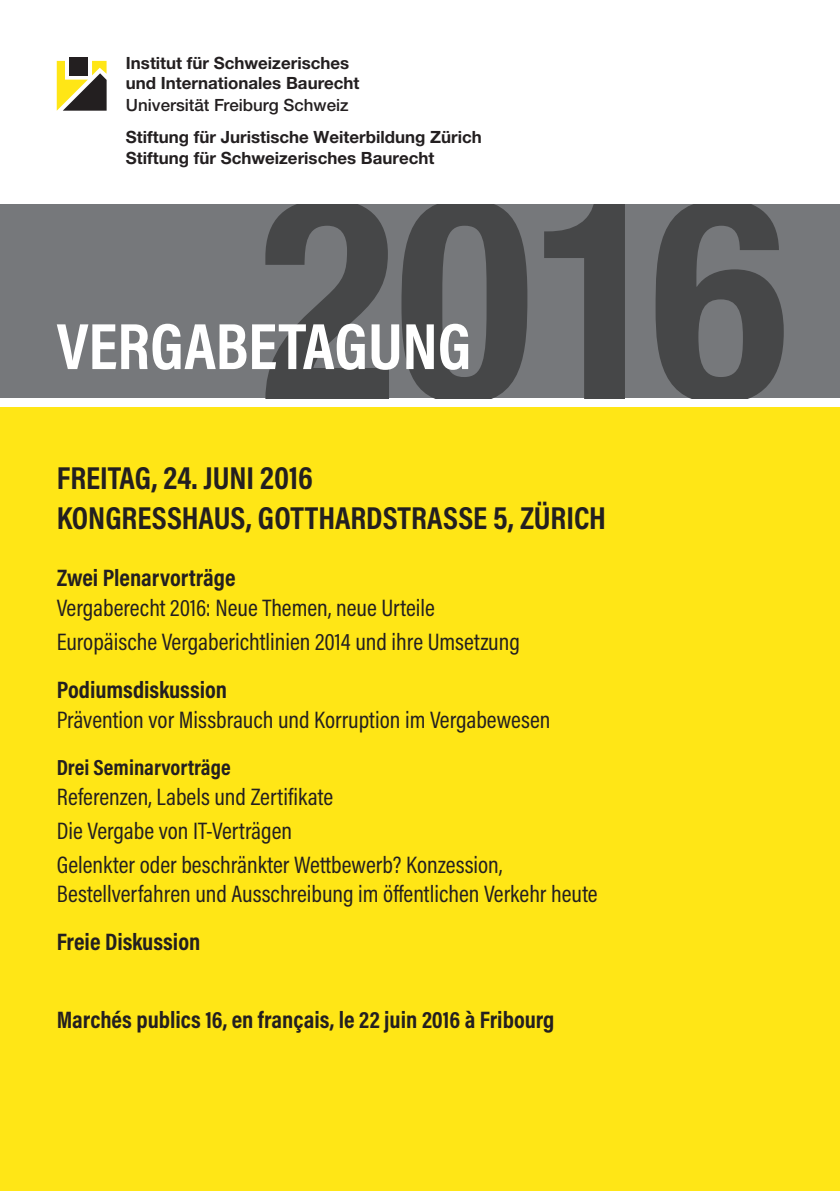
<style>
.page{position:relative;width:840px;height:1191px;background:#fff}
.page>*{position:absolute;margin:0;border:0;box-sizing:border-box;transform-origin:0 0}
.t1{font:700 66px "Acumin Pro Cond";color:#fff}
.t2{font:700 32px "Acumin Pro Cond";color:#231f20}
.t3{font:24px "Acumin Pro Cond";color:#231f20}
.t4{font:700 24px "Acumin Pro Cond";color:#231f20}
.t5{font:700 22px "Acumin Pro Cond";color:#231f20}
.t6{font:700 16.8px/21px "Helvetica Neue";color:#231f20}
.s1{font-weight:500}
</style>
<div class="page">
<div style="left:0;top:407px;width:839px;height:784px;background:#ffe616"></div>
<div style="left:0;top:204px;width:839px;height:194px;background:#76787b"></div>
<svg style="left:265px;top:204px;width:124px;height:194px"></svg>
<svg style="left:401px;top:204px;width:126px;height:194px"></svg>
<svg style="left:544px;top:204px;width:80px;height:194px"></svg>
<svg style="left:655px;top:204px;width:128px;height:194px"></svg>
<div style="left:69px;top:57px;width:19px;height:18px;background:#231f20"></div>
<svg style="left:57px;top:61px;width:50px;height:50px"></svg>
<p class="t6" style="left:126px;top:52px;width:235px">Institut für Schweizerisches und Internationales Baurecht<br><span class="s1">Universität Freiburg Schweiz</span></p>
<p class="t6" style="left:126px;top:127px;width:357px;line-height:20.2px">Stiftung für Juristische Weiterbildung Zürich<br>Stiftung für Schweizerisches Baurecht</p>
<p class="t1" style="left:57px;top:303px;width:416px">VERGABETAGUNG</p>
<p class="t2" style="left:57px;top:456px;width:258px">FREITAG, 24. JUNI 2016</p>
<p class="t2" style="left:57px;top:496px;width:550px">KONGRESSHAUS, GOTTHARDSTRASSE 5, ZÜRICH</p>
<p class="t4" style="left:57px;top:562px;width:180px">Zwei Plenarvorträge</p>
<p class="t3" style="left:57px;top:592px;width:379px">Vergaberecht 2016: Neue Themen, neue Urteile</p>
<p class="t3" style="left:57px;top:626px;width:464px">Europäische Vergaberichtlinien 2014 und ihre Umsetzung</p>
<p class="t4" style="left:57px;top:674px;width:172px">Podiumsdiskussion</p>
<p class="t3" style="left:57px;top:704px;width:495px">Prävention vor Missbrauch und Korruption im Vergabewesen</p>
<p class="t5" style="left:57px;top:752px;width:175px">Drei Seminarvorträge</p>
<p class="t3" style="left:57px;top:781px;width:278px">Referenzen, Labels und Zertifikate</p>
<p class="t3" style="left:57px;top:815px;width:237px">Die Vergabe von IT-Verträgen</p>
<p class="t3" style="left:57px;top:849px;width:447px">Gelenkter oder beschränkter Wettbewerb? Konzession,</p>
<p class="t3" style="left:57px;top:877px;width:542px">Bestellverfahren und Ausschreibung im öffentlichen Verkehr heute</p>
<p class="t4" style="left:57px;top:926px;width:145px">Freie Diskussion</p>
<p class="t4" style="left:57px;top:1004px;width:499px">Marchés publics 16, en français, le 22 juin 2016 à Fribourg</p>
</div>
